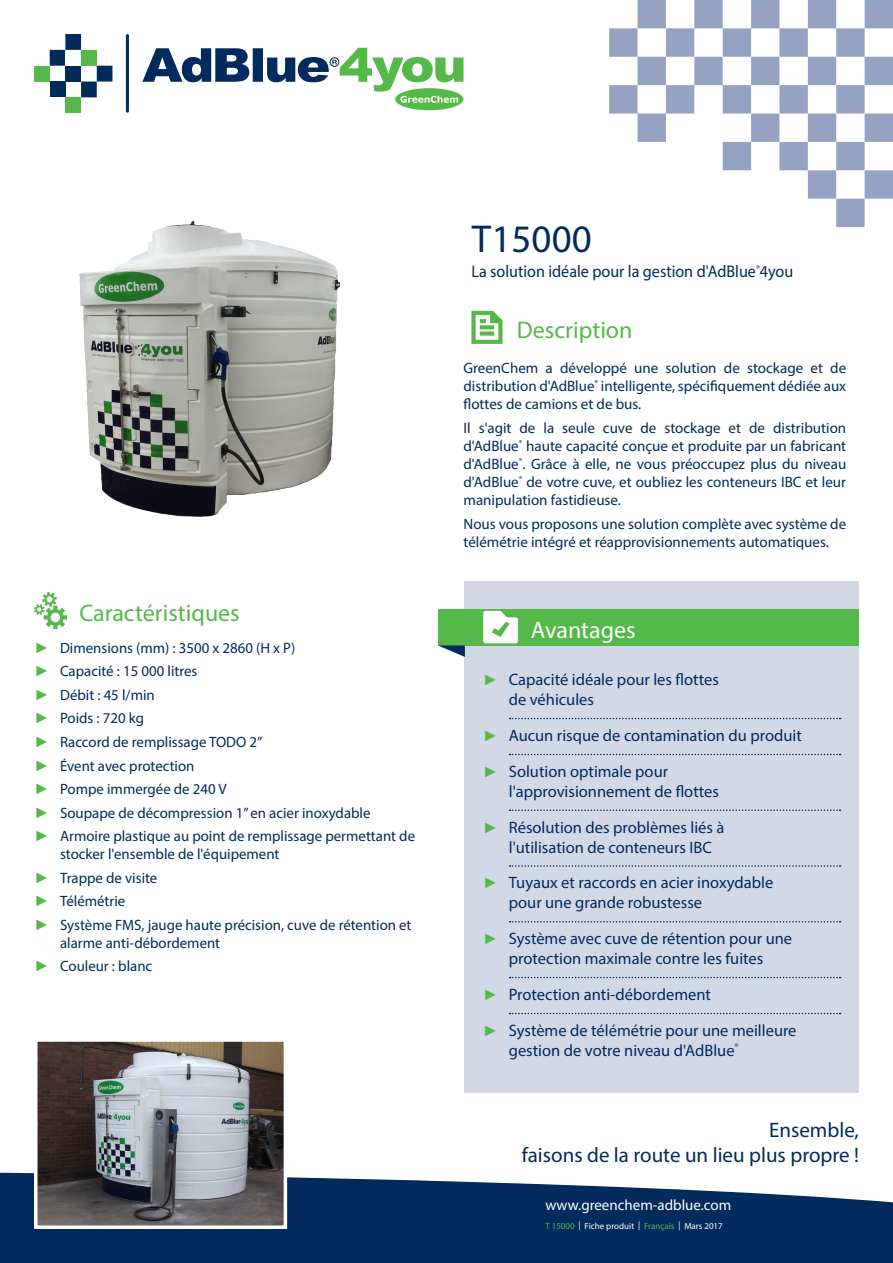
<style>
.page{position:relative;width:893px;height:1263px;background:#fff}
.page>*{position:absolute;margin:0;border:0;box-sizing:border-box;transform-origin:0 0}
.t1{font:39px "Myriad Pro";color:#002b5c}
.t2{font:24px "Myriad Pro";color:#54b948}
.t3{font:24px "Myriad Pro";color:#fff}
.t4{font:21px/25.2px "Myriad Pro";color:#002b5c;text-align:right}
.t5{font:16.95px "Myriad Pro";color:#002b5c;scale:.95 1}
.t6{font:16.5px/36px "Myriad Pro";color:#002b5c}
.t7{font:15px/23.5px "Myriad Pro";color:#002b5c}
.t8{font:15px "Myriad Pro";color:#fff}
.t9{font:9px "Myriad Pro";color:#fff}
.s1{font-family:"Arial";color:#54b948}
.s2{font-family:"Arial";font-size:15px;color:#54b948}
.s3{color:#54b948}
</style>
<div class="page">
<svg style="left:0;top:1172px;width:893px;height:91px;background:#224771"></svg>
<svg style="left:50px;top:34px;width:62px;height:63px"></svg>
<div style="left:50px;top:82px;width:15px;height:15px;background:#002b5c"></div>
<div style="left:65px;top:50px;width:16px;height:16px;background:#fff"></div>
<div style="left:65px;top:66px;width:16px;height:16px;background:#002b5c"></div>
<div style="left:81px;top:50px;width:16px;height:16px;background:#54b948"></div>
<div style="left:65px;top:97px;width:16px;height:16px;background:#54b948"></div>
<div style="left:34px;top:66px;width:16px;height:16px;background:#54b948"></div>
<div style="left:395px;top:88px;width:68px;height:22px;background:#54b948;border-radius:50%"></div>
<svg style="left:142px;top:48px;width:321px;height:55px"></svg>
<hr style="left:126px;top:36px;width:3px;height:75px;background:#002b5c">
<svg style="left:609px;top:0;width:284px;height:227px"></svg>
<svg style="left:471px;top:311px;width:31px;height:33px"></svg>
<div style="left:465px;top:581px;width:394px;height:512px;background:#d3d8e6"></div>
<svg style="left:34px;top:592px;width:33px;height:37px"></svg>
<img style="left:79px;top:222px;width:260px;height:294px">
<img style="left:39px;top:1043px;width:243px;height:181px">
<div style="left:34px;top:1038px;width:253px;height:191px;border:4px solid #fff"></div>
<div style="left:438px;top:609px;width:421px;height:36px;background:#54b948"></div>
<svg style="left:438px;top:645px;width:27px;height:12px"></svg>
<svg style="left:483px;top:611px;width:35px;height:32px"></svg>
<svg style="left:509px;top:718px;width:332px;height:1px"></svg>
<svg style="left:509px;top:754px;width:332px;height:1px"></svg>
<svg style="left:509px;top:809px;width:332px;height:2px"></svg>
<svg style="left:509px;top:865px;width:332px;height:2px"></svg>
<svg style="left:509px;top:921px;width:332px;height:1px"></svg>
<svg style="left:509px;top:977px;width:332px;height:1px"></svg>
<svg style="left:509px;top:1013px;width:332px;height:1px"></svg>
<h2 class="t2" style="left:79px;top:598px;width:162px">Caractéristiques</h2>
<p class="t7" style="left:35px;top:636px;width:382px"><span class="s1">►</span> Dimensions (mm) : 3500 x 2860 (H x P)<br><span class="s1">►</span> Capacité : 15 000 litres<br><span class="s1">►</span> Débit : 45 l/min<br><span class="s1">►</span> Poids : 720 kg<br><span class="s1">►</span> Raccord de remplissage TODO 2”<br><span class="s1">►</span> Évent avec protection<br><span class="s1">►</span> Pompe immergée de 240 V<br><span class="s1">►</span> Soupape de décompression 1” en acier inoxydable<br><span class="s1">►</span> Armoire plastique au point de remplissage permettant de</p>
<p class="t7" style="left:35px;top:842px;width:378px;text-indent:26px">stocker l'ensemble de l'équipement<br><span class="s1">►</span> Trappe de visite<br><span class="s1">►</span> Télémétrie<br><span class="s1">►</span> Système FMS, jauge haute précision, cuve de rétention et</p>
<p class="t7" style="left:35px;top:931px;width:187px;text-indent:26px">alarme anti-débordement <span class="s1">►</span> Couleur : blanc</p>
<h1 class="t1" style="left:472px;top:214px;width:121px">T15000</h1>
<p class="t5" style="left:471px;top:261px;width:340px">La solution idéale pour la gestion d'AdBlue<sup>®</sup>4you</p>
<h2 class="t2" style="left:517px;top:315px;width:117px">Description</h2>
<p class="t7" style="left:463px;top:358px;width:384px;line-height:18px;text-align:justify">GreenChem a développé une solution de stockage et de distribution d'AdBlue<sup>®</sup> intelligente, spécifiquement dédiée aux flottes de camions et de bus.</p>
<p class="t7" style="left:463px;top:419px;width:384px;line-height:18px;text-align:justify">Il s'agit de la seule cuve de stockage et de distribution d'AdBlue<sup>®</sup> haute capacité conçue et produite par un fabricant d'AdBlue<sup>®</sup>. Grâce à elle, ne vous préoccupez plus du niveau d'AdBlue<sup>®</sup> de votre cuve, et oubliez les conteneurs IBC et leur manipulation fastidieuse.</p>
<p class="t7" style="left:463px;top:515px;width:384px;line-height:18px">Nous vous proposons une solution complète avec système de télémétrie intégré et réapprovisionnements automatiques.</p>
<h2 class="t3" style="left:531px;top:615px;width:106px">Avantages</h2>
<p class="t6" style="left:509px;top:669px;width:212px;line-height:19.8px;text-indent:-26px"><span class="s2">►</span> Capacité idéale pour les flottes de véhicules</p>
<p class="t6" style="left:483px;top:717px;width:320px"><span class="s2">►</span> Aucun risque de contamination du produit <span class="s2">►</span> Solution optimale pour</p>
<p class="t6" style="left:483px;top:773px;width:243px;text-indent:26px">l'approvisionnement de flottes <span class="s2">►</span> Résolution des problèmes liés à</p>
<p class="t6" style="left:483px;top:829px;width:292px;text-indent:26px">l'utilisation de conteneurs IBC<br><span class="s2">►</span> Tuyaux et raccords en acier inoxydable</p>
<p class="t6" style="left:483px;top:884px;width:310px;text-indent:26px">pour une grande robustesse<br><span class="s2">►</span> Système avec cuve de rétention pour une</p>
<p class="t6" style="left:483px;top:940px;width:315px;text-indent:26px">protection maximale contre les fuites<br><span class="s2">►</span> Protection anti-débordement<br><span class="s2">►</span> Système de télémétrie pour une meilleure</p>
<p class="t6" style="left:509px;top:1032px;width:231px">gestion de votre niveau d'AdBlue<sup>®</sup></p>
<h3 class="t4" style="left:522px;top:1117px;width:339px">Ensemble,<br>faisons de la route un lieu plus propre !</h3>
<p class="t8" style="left:545px;top:1196px;width:187px">www.greenchem-adblue.com</p>
<p class="t9" style="left:545px;top:1220px;width:179px"><span class="s3">T 15000</span> | Fiche produit | <span class="s3">Français</span> | Mars 2017</p>
</div>
